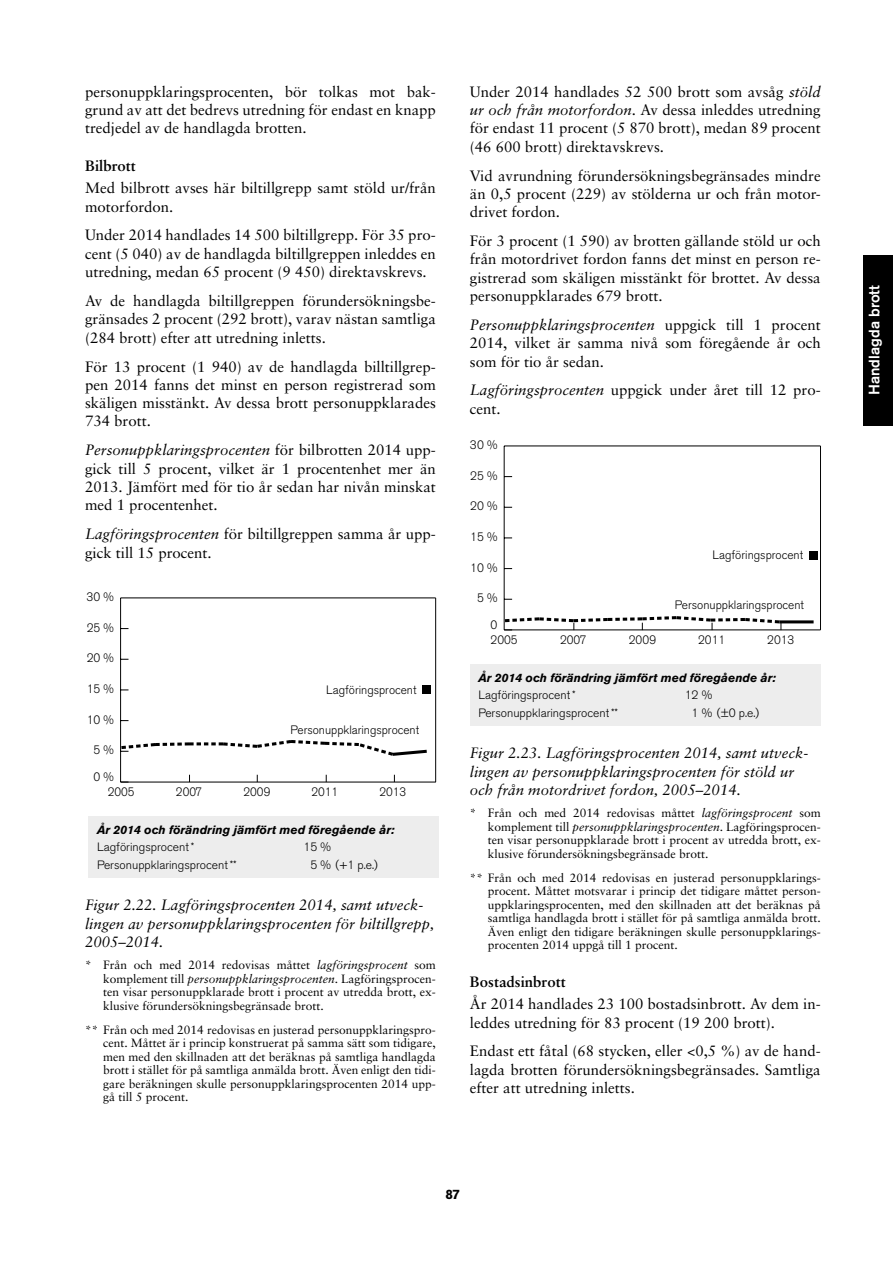
<style>
.page{position:relative;width:893px;height:1263px;background:#fff}
.page>*{position:absolute;margin:0;border:0;box-sizing:border-box;transform-origin:0 0}
.t1{font:15px/18.3px "Sabon";color:#000;text-align:justify}
.t2{font:italic 15px/18.3px "Sabon";color:#000}
.t3{font:700 15px "Sabon";color:#000}
.t4{font:500 15px "Akzidenz Grotesk BE";color:#fff}
.t5{font:700 13.5px "Akzidenz Grotesk BE";color:#000}
.t6{font:300 12.15px "Akzidenz Grotesk BE";color:#000}
.t7{font:300 12.15px "Akzidenz Grotesk BE";color:#000;scale:.95 1}
.t8{font:300 12.15px "Akzidenz Grotesk BE";color:#000;scale:.96 1}
.t9{font:12px/13.5px "Sabon";color:#000;text-align:justify}
.t10{font:300 12px "Akzidenz Grotesk BE";color:#000}
.t11{font:italic 700 12px "Akzidenz Grotesk BE";color:#000}
.s1{font-style:italic}
</style>
<div class="page">
<div style="left:863px;top:255px;width:30px;height:170px;background:#000"></div>
<div style="left:89px;top:816px;width:350px;height:61px;background:#ededed"></div>
<hr style="left:121px;top:782px;width:315px;height:1px;background:#000">
<hr style="left:120px;top:598px;width:1px;height:184px;background:#000">
<hr style="left:121px;top:598px;width:315px;height:1px;background:#000">
<svg style="left:120px;top:738px;width:307px;height:20px"></svg>
<hr style="left:435px;top:598px;width:1px;height:184px;background:#000">
<div style="left:423px;top:686px;width:8px;height:8px;background:#000"></div>
<div style="left:470px;top:664px;width:351px;height:62px;background:#ededed"></div>
<hr style="left:504px;top:630px;width:316px;height:1px;background:#000">
<hr style="left:504px;top:446px;width:1px;height:184px;background:#000">
<hr style="left:504px;top:446px;width:316px;height:1px;background:#000">
<hr style="left:779px;top:620px;width:35px;height:3px;background:#000">
<hr style="left:820px;top:446px;width:1px;height:184px;background:#000">
<svg style="left:503px;top:614px;width:279px;height:17px"></svg>
<div style="left:809px;top:552px;width:8px;height:8px;background:#000"></div>
<p class="t1" style="left:85px;top:82px;width:352px">personuppklaringsprocenten, bör tolkas mot bak&shy;grund av att det bedrevs utredning för endast en knapp tredjedel av de handlagda brotten.</p>
<p class="t3" style="left:85px;top:156px;width:52px">Bilbrott</p>
<p class="t1" style="left:85px;top:179px;width:352px">Med bilbrott avses här biltillgrepp samt stöld ur/från motorfordon.</p>
<p class="t1" style="left:85px;top:226px;width:352px">Under 2014 handlades 14 500 biltillgrepp. För 35 pro&shy;cent (5 040) av de handlagda biltillgreppen inleddes en utredning, medan 65 procent (9 450) direktavskrevs.</p>
<p class="t1" style="left:85px;top:291px;width:352px">Av de handlagda biltillgreppen förundersökningsbe&shy;gränsades 2 procent (292 brott), varav nästan samtliga (284 brott) efter att utredning inletts.</p>
<p class="t1" style="left:85px;top:357px;width:352px">För 13 procent (1 940) av de handlagda billtillgrep&shy;pen 2014 fanns det minst en person registrerad som skäligen misstänkt. Av dessa brott personuppklarades 734 brott.</p>
<p class="t1" style="left:85px;top:441px;width:352px"><span class="s1">Personuppklaringsprocenten</span> för bilbrotten 2014 upp&shy;gick till 5 procent, vilket är 1 procentenhet mer än 2013. Jämfört med för tio år sedan har nivån minskat med 1 procentenhet.</p>
<p class="t1" style="left:85px;top:525px;width:352px"><span class="s1">Lagföringsprocenten</span> för biltillgreppen samma år upp&shy;gick till 15 procent.</p>
<p class="t6" style="left:86px;top:590px;width:29px">30 %</p>
<p class="t6" style="left:87px;top:621px;width:29px">25 %</p>
<p class="t6" style="left:87px;top:651px;width:29px">20 %</p>
<p class="t6" style="left:87px;top:682px;width:29px">15 %</p>
<p class="t6" style="left:87px;top:713px;width:29px">10 %</p>
<p class="t6" style="left:94px;top:743px;width:22px">5 %</p>
<p class="t6" style="left:94px;top:770px;width:22px">0 %</p>
<p class="t6" style="left:326px;top:683px;width:92px">Lagföringsprocent</p>
<p class="t6" style="left:291px;top:723px;width:130px">Personuppklaringsprocent</p>
<p class="t7" style="left:108px;top:785px;width:30px">2005</p>
<p class="t7" style="left:176px;top:785px;width:29px">2007</p>
<p class="t7" style="left:243px;top:785px;width:30px">2009</p>
<p class="t7" style="left:311px;top:785px;width:30px">2011</p>
<p class="t7" style="left:379px;top:785px;width:30px">2013</p>
<p class="t11" style="left:97px;top:822px;width:299px">År 2014 och förändring jämfört med föregående år:</p>
<p class="t10" style="left:97px;top:840px;width:99px">Lagföringsprocent *</p>
<p class="t10" style="left:303px;top:840px;width:29px">15 %</p>
<p class="t10" style="left:97px;top:858px;width:141px">Personuppklaringsprocent **</p>
<p class="t10" style="left:310px;top:858px;width:69px">5 % (+1 p.e.)</p>
<p class="t2" style="left:85px;top:896px;width:351px">Figur 2.22. Lagföringsprocenten 2014, samt utveck&shy;lingen av personuppklaringsprocenten för biltillgrepp,<br>2005–2014.</p>
<p class="t9" style="left:103px;top:958px;width:334px;text-indent:-18px">* Från och med 2014 redovisas måttet <span class="s1">lagföringsprocent</span> som komplement till <span class="s1">personuppklaringsprocenten</span>. Lagföringsprocen&shy;ten visar personuppklarade brott i procent av utredda brott, ex&shy;klusive förundersökningsbegränsade brott.</p>
<p class="t9" style="left:103px;top:1023px;width:334px;text-indent:-18px">** Från och med 2014 redovisas en justerad personuppklaringspro&shy;cent. Måttet är i princip konstruerat på samma sätt som tidigare, men med den skillnaden att det beräknas på samtliga handlagda brott i stället för på samtliga anmälda brott. Även enligt den tidi&shy;gare beräkningen skulle personuppklaringsprocenten 2014 upp&shy;gå till 5 procent.</p>
<p class="t1" style="left:470px;top:82px;width:352px">Under 2014 handlades 52 500 brott som avsåg <span class="s1">stöld ur och från motorfordon</span>. Av dessa inleddes utredning för endast 11 procent (5 870 brott), medan 89 procent (46 600 brott) direktavskrevs.</p>
<p class="t1" style="left:470px;top:166px;width:352px">Vid avrundning förundersökningsbegränsades mindre än 0,5 procent (229) av stölderna ur och från motor&shy;drivet fordon.</p>
<p class="t1" style="left:470px;top:231px;width:352px">För 3 procent (1 590) av brotten gällande stöld ur och från motordrivet fordon fanns det minst en person re&shy;gistrerad som skäligen misstänkt för brottet. Av dessa personuppklarades 679 brott.</p>
<p class="t1" style="left:470px;top:315px;width:352px"><span class="s1">Personuppklaringsprocenten</span> uppgick till 1 procent 2014, vilket är samma nivå som föregående år och som för tio år sedan.</p>
<p class="t1" style="left:470px;top:381px;width:352px"><span class="s1">Lagföringsprocenten</span> uppgick under året till 12 pro&shy;cent.</p>
<p class="t6" style="left:470px;top:438px;width:29px">30 %</p>
<p class="t6" style="left:470px;top:469px;width:29px">25 %</p>
<p class="t6" style="left:470px;top:499px;width:29px">20 %</p>
<p class="t6" style="left:470px;top:530px;width:29px">15 %</p>
<p class="t6" style="left:470px;top:561px;width:29px">10 %</p>
<p class="t6" style="left:477px;top:591px;width:22px">5 %</p>
<p class="t6" style="left:491px;top:618px;width:8px">0</p>
<p class="t6" style="left:713px;top:548px;width:92px">Lagföringsprocent</p>
<p class="t6" style="left:675px;top:598px;width:131px">Personuppklaringsprocent</p>
<p class="t8" style="left:491px;top:633px;width:30px">2005</p>
<p class="t8" style="left:560px;top:633px;width:29px">2007</p>
<p class="t8" style="left:629px;top:633px;width:30px">2009</p>
<p class="t8" style="left:698px;top:633px;width:30px">2011</p>
<p class="t8" style="left:767px;top:633px;width:30px">2013</p>
<p class="t11" style="left:478px;top:670px;width:299px">År 2014 och förändring jämfört med föregående år:</p>
<p class="t10" style="left:478px;top:688px;width:99px">Lagföringsprocent *</p>
<p class="t10" style="left:685px;top:688px;width:29px">12 %</p>
<p class="t10" style="left:478px;top:706px;width:141px">Personuppklaringsprocent **</p>
<p class="t10" style="left:692px;top:706px;width:69px">1 % (±0 p.e.)</p>
<p class="t2" style="left:470px;top:744px;width:340px">Figur 2.23. Lagföringsprocenten 2014, samt utveck&shy;lingen av personuppklaringsprocenten för stöld ur och från motordrivet fordon, 2005–2014.</p>
<p class="t9" style="left:488px;top:806px;width:334px;text-indent:-18px">* Från och med 2014 redovisas måttet <span class="s1">lagföringsprocent</span> som komplement till <span class="s1">personuppklaringsprocenten</span>. Lagföringsprocen&shy;ten visar personuppklarade brott i procent av utredda brott, ex&shy;klusive förundersökningsbegränsade brott.</p>
<p class="t9" style="left:488px;top:871px;width:334px;text-indent:-18px">** Från och med 2014 redovisas en justerad personuppklarings&shy;procent. Måttet motsvarar i princip det tidigare måttet person&shy;uppklaringsprocenten, med den skillnaden att det beräknas på samtliga handlagda brott i stället för på samtliga anmälda brott.<br>Även enligt den tidigare beräkningen skulle personuppklarings&shy;procenten 2014 uppgå till 1 procent.</p>
<p class="t3" style="left:470px;top:972px;width:97px">Bostadsinbrott</p>
<p class="t1" style="left:470px;top:995px;width:352px">År 2014 handlades 23 100 bostadsinbrott. Av dem in&shy;leddes utredning för 83 procent (19 200 brott).</p>
<p class="t1" style="left:470px;top:1042px;width:352px">Endast ett fåtal (68 stycken, eller &lt;0,5 %) av de hand&shy;lagda brotten förundersökningsbegränsades. Samtliga efter att utredning inletts.</p>
<p class="t5" style="left:446px;top:1187px;width:16px">87</p>
<p class="t4" style="left:865px;top:395px;width:111px;rotate:-90deg">Handlagda brott</p>
</div>
